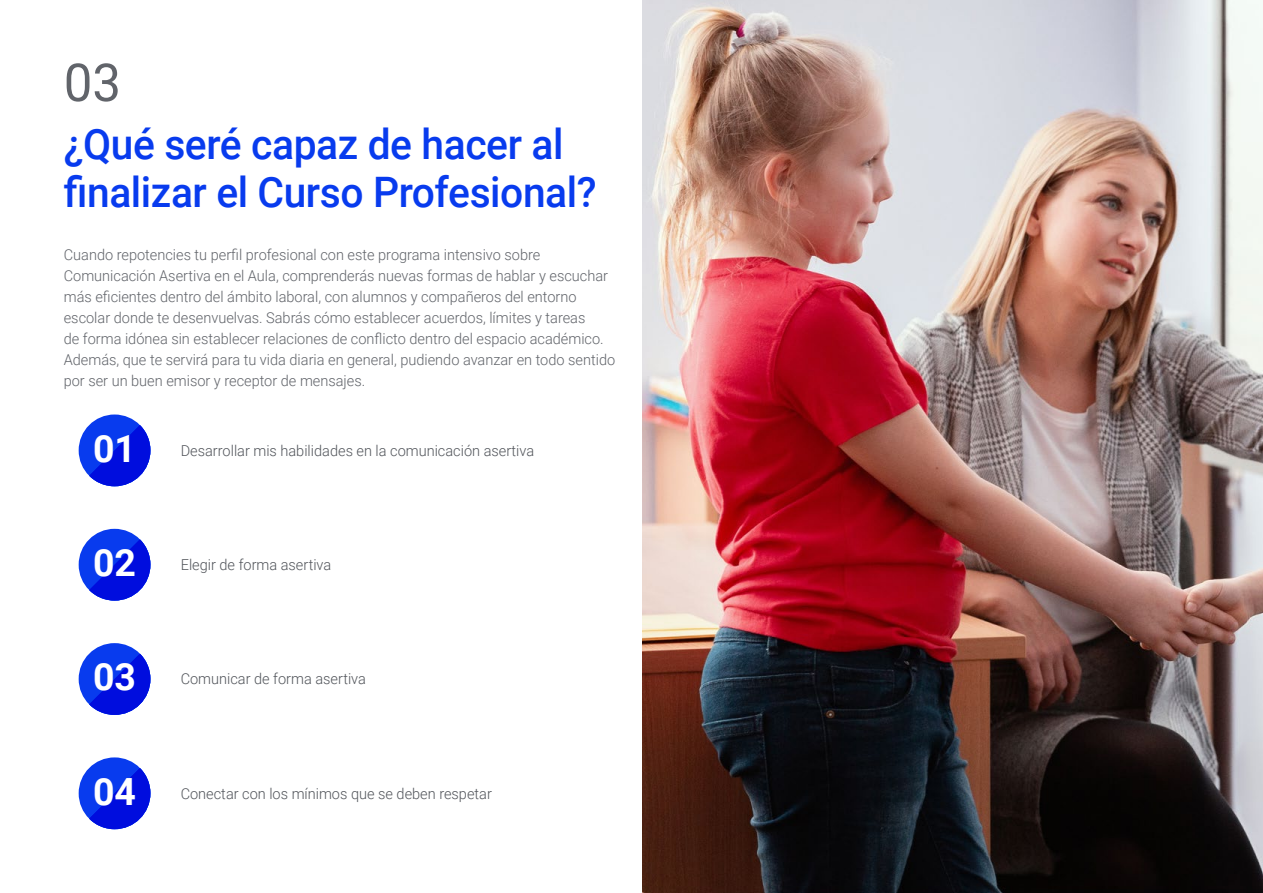
<style>
.page{position:relative;width:1263px;height:893px;background:#fff}
.page>*{position:absolute;margin:0;border:0;box-sizing:border-box;transform-origin:0 0}
.t1{font:52.5px "Roboto";color:#61646a}
.t2{font:500 42px/48px "Roboto";letter-spacing:-.01em;color:#083bee}
.t3{font:700 37.5px "Roboto";color:#fff}
.t4{font:300 15px/21px "Roboto";color:#61646a}
.t5{font:300 15px "Roboto";color:#52555b}
</style>
<div class="page">
<img style="left:642px;top:0;width:621px;height:893px">
<div style="left:79px;top:529px;width:71px;height:72px;background:#083bee;border-radius:50%"></div>
<svg style="left:89px;top:539px;width:61px;height:62px"></svg>
<div style="left:79px;top:757px;width:71px;height:72px;background:#083bee;border-radius:50%"></div>
<svg style="left:89px;top:768px;width:61px;height:61px"></svg>
<div style="left:79px;top:643px;width:71px;height:72px;background:#083bee;border-radius:50%"></div>
<svg style="left:89px;top:654px;width:61px;height:61px"></svg>
<div style="left:79px;top:414px;width:71px;height:72px;background:#083bee;border-radius:50%"></div>
<svg style="left:89px;top:425px;width:61px;height:61px"></svg>
<h1 class="t1" style="left:64px;top:46px;width:59px">03</h1>
<h2 class="t2" style="left:64px;top:119px;width:534px">¿Qué seré capaz de hacer al finalizar el Curso Profesional?</h2>
<p class="t4" style="left:64px;top:244px;width:553px">Cuando repotencies tu perfil profesional con este programa intensivo sobre Comunicación Asertiva en el Aula, comprenderás nuevas formas de hablar y escuchar más eficientes dentro del ámbito laboral, con alumnos y compañeros del entorno escolar donde te desenvuelvas. Sabrás cómo establecer acuerdos, límites y tareas<br>de forma idónea sin establecer relaciones de conflicto dentro del espacio académico.<br>Además, que te servirá para tu vida diaria en general, pudiendo avanzar en todo sentido por ser un buen emisor y receptor de mensajes.</p>
<h3 class="t3" style="left:93px;top:422px;width:45px">01</h3>
<p class="t5" style="left:181px;top:440px;width:355px">Desarrollar mis habilidades en la comunicación asertiva</p>
<h3 class="t3" style="left:93px;top:536px;width:45px">02</h3>
<p class="t5" style="left:181px;top:554px;width:152px">Elegir de forma asertiva</p>
<h3 class="t3" style="left:93px;top:651px;width:45px">03</h3>
<p class="t5" style="left:181px;top:668px;width:187px">Comunicar de forma asertiva</p>
<h3 class="t3" style="left:93px;top:765px;width:45px">04</h3>
<p class="t5" style="left:181px;top:783px;width:313px">Conectar con los mínimos que se deben respetar</p>
</div>
